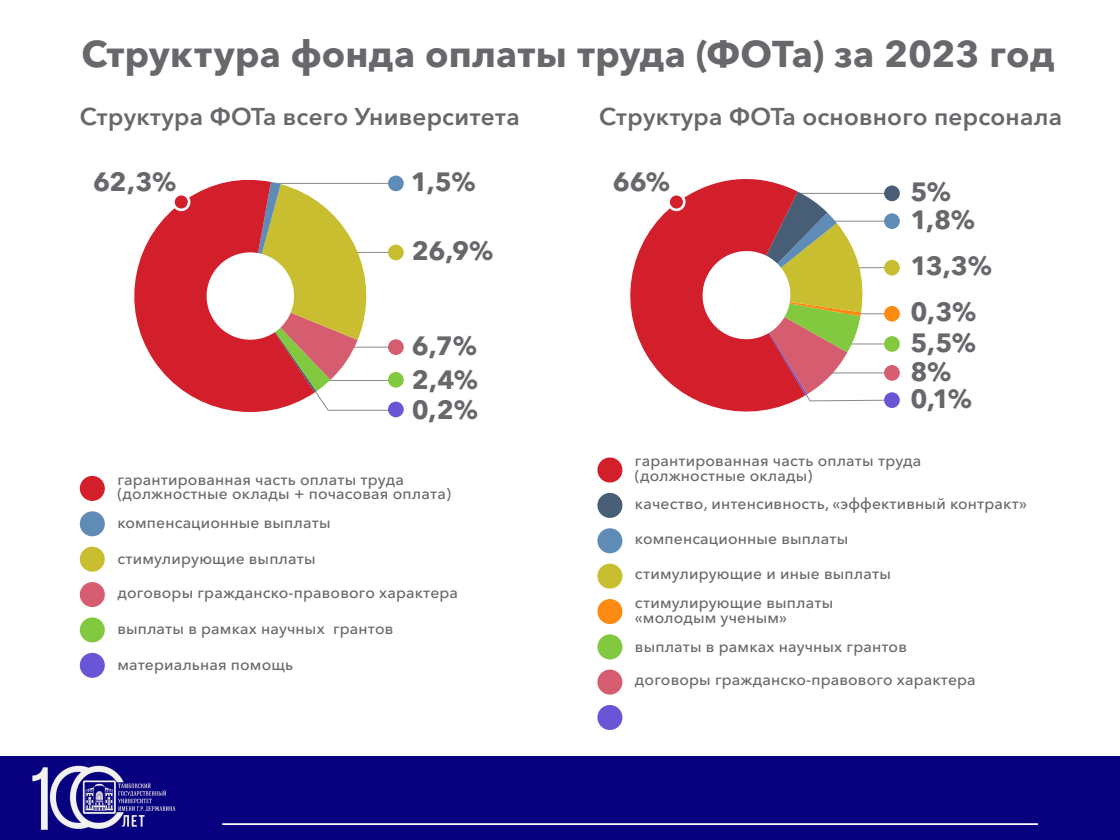
<style>
.page{position:relative;width:1120px;height:840px;background:#fff}
.page>*{position:absolute;margin:0;border:0;box-sizing:border-box;transform-origin:0 0}
.t1{font:700 37.01px "Avenir Next Cyr";color:#68676c}
.t2{font:700 26.25px/46.6px "Avenir Next Cyr";letter-spacing:-.015em;color:#68676c}
.t3{font:600 24.15px "Avenir Next Cyr";letter-spacing:.01em;color:#68676c}
.t4{font:500 15.58px/14.9px "Avenir Next Cyr";letter-spacing:.01em;color:#68676c}
</style>
<div class="page">
<div style="left:0;top:757px;width:1120px;height:83px;background:#07007f"></div>
<img style="left:32px;top:765px;width:144px;height:66px">
<hr style="left:222px;top:823px;width:816px;height:2px;background:#fff">
<div style="left:597px;top:458px;width:25px;height:25px;background:#d31e2b;border-radius:50%"></div>
<div style="left:597px;top:493px;width:25px;height:25px;background:#485d76;border-radius:50%"></div>
<div style="left:597px;top:528px;width:25px;height:25px;background:#5f8bb7;border-radius:50%"></div>
<div style="left:597px;top:564px;width:25px;height:25px;background:#c9be30;border-radius:50%"></div>
<div style="left:597px;top:599px;width:25px;height:25px;background:#fd8a11;border-radius:50%"></div>
<div style="left:597px;top:634px;width:25px;height:25px;background:#83c93f;border-radius:50%"></div>
<div style="left:597px;top:670px;width:25px;height:25px;background:#d65c70;border-radius:50%"></div>
<div style="left:597px;top:705px;width:25px;height:25px;background:#6856d6;border-radius:50%"></div>
<div style="left:80px;top:476px;width:25px;height:25px;background:#d31e2b;border-radius:50%"></div>
<div style="left:80px;top:511px;width:25px;height:25px;background:#5f8bb7;border-radius:50%"></div>
<div style="left:80px;top:547px;width:25px;height:25px;background:#c9be30;border-radius:50%"></div>
<div style="left:80px;top:582px;width:25px;height:25px;background:#d65c70;border-radius:50%"></div>
<div style="left:80px;top:617px;width:25px;height:25px;background:#83c93f;border-radius:50%"></div>
<div style="left:80px;top:653px;width:25px;height:25px;background:#6856d6;border-radius:50%"></div>
<svg style="left:630px;top:179px;width:168px;height:233px;fill:#d31e2b"></svg>
<svg style="left:134px;top:190px;width:132px;height:222px;fill:#d31e2b"></svg>
<svg style="left:696px;top:192px;width:197px;height:210px"></svg>
<div style="left:388px;top:402px;width:16px;height:15px;background:#6856d6;border-radius:50%"></div>
<div style="left:884px;top:260px;width:16px;height:16px;background:#c9be30;border-radius:50%"></div>
<div style="left:884px;top:306px;width:16px;height:16px;background:#fd8a11;border-radius:50%"></div>
<div style="left:884px;top:336px;width:16px;height:16px;background:#83c93f;border-radius:50%"></div>
<div style="left:884px;top:365px;width:16px;height:16px;background:#d65c70;border-radius:50%"></div>
<div style="left:884px;top:392px;width:16px;height:16px;background:#6856d6;border-radius:50%"></div>
<div style="left:884px;top:186px;width:16px;height:15px;background:#485d76;border-radius:50%"></div>
<div style="left:884px;top:213px;width:16px;height:16px;background:#5f8bb7;border-radius:50%"></div>
<svg style="left:203px;top:175px;width:201px;height:236px"></svg>
<svg style="left:170px;top:191px;width:22px;height:22px"></svg>
<svg style="left:665px;top:191px;width:22px;height:22px"></svg>
<h1 class="t1" style="left:81px;top:31px;width:975px">Структура фонда оплаты труда (ФОТа) за 2023 год</h1>
<h3 class="t3" style="left:80px;top:101px;width:442px">Структура ФОТа всего Университета</h3>
<h3 class="t3" style="left:599px;top:101px;width:464px">Структура ФОТа основного персонала</h3>
<h2 class="t2" style="left:411px;top:158px;width:66px">1,5%</h2>
<h2 class="t2" style="left:93px;top:159px;width:85px">62,3%</h2>
<h2 class="t2" style="left:613px;top:159px;width:59px">66%</h2>
<h2 class="t2" style="left:412px;top:228px;width:83px">26,9%</h2>
<h2 class="t2" style="left:412px;top:329px;width:68px;line-height:33.5px">6,7%<br>2,4%</h2>
<h2 class="t2" style="left:412px;top:386px;width:68px">0,2%</h2>
<h2 class="t2" style="left:910px;top:168px;width:42px">5%</h2>
<h2 class="t2" style="left:910px;top:197px;width:66px">1,8%</h2>
<h2 class="t2" style="left:910px;top:242px;width:83px">13,3%<br>0,3%</h2>
<h2 class="t2" style="left:910px;top:328px;width:67px;line-height:29.1px">5,5%<br>8%</h2>
<h2 class="t2" style="left:910px;top:376px;width:63px">0,1%</h2>
<p class="t4" style="left:117px;top:472px;width:335px">гарантированная часть оплаты труда (должностные оклады + почасовая оплата)</p>
<p class="t4" style="left:117px;top:515px;width:215px">компенсационные выплаты</p>
<p class="t4" style="left:117px;top:551px;width:200px">стимулирующие выплаты</p>
<p class="t4" style="left:117px;top:585px;width:342px">договоры гражданско-правового характера</p>
<p class="t4" style="left:117px;top:622px;width:278px">выплаты в рамках научных грантов</p>
<p class="t4" style="left:117px;top:657px;width:177px">материальная помощь</p>
<p class="t4" style="left:635px;top:453px;width:288px">гарантированная часть оплаты труда (должностные оклады)</p>
<p class="t4" style="left:635px;top:496px;width:393px">качество, интенсивность, «эффективный контракт»</p>
<p class="t4" style="left:635px;top:531px;width:215px">компенсационные выплаты</p>
<p class="t4" style="left:635px;top:559px;width:257px;line-height:29.1px">стимулирующие и иные выплаты стимулирующие выплаты</p>
<p class="t4" style="left:635px;top:604px;width:273px;line-height:28.3px">«молодым ученым»<br>выплаты в рамках научных грантов</p>
<p class="t4" style="left:635px;top:672px;width:342px">договоры гражданско-правового характера</p>
</div>
